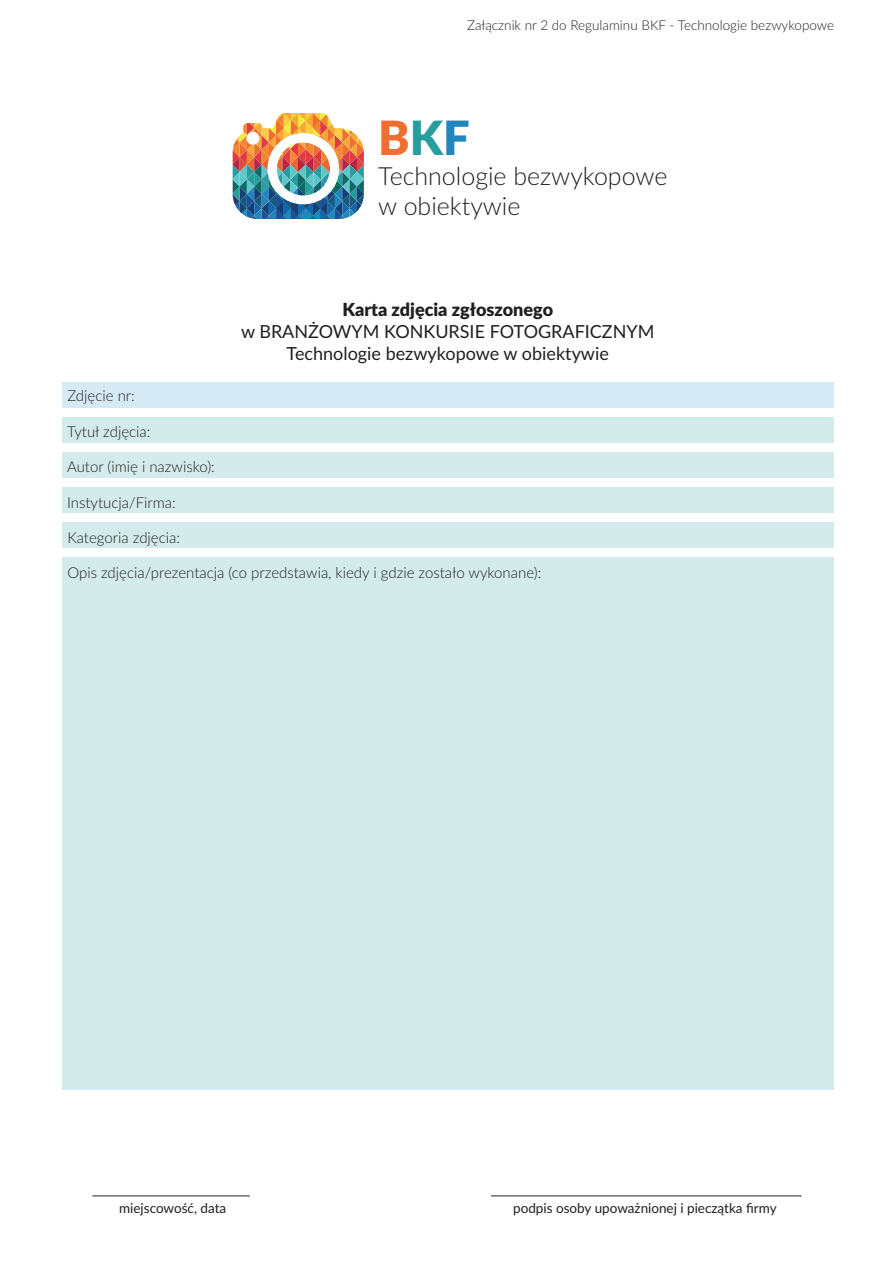
<style>
.page{position:relative;width:893px;height:1263px;background:#fff}
.page>*{position:absolute;margin:0;border:0;box-sizing:border-box;transform-origin:0 0}
.t1{font:900 47.25px "Lato";color:#ef6e30}
.t2{font:300 25.05px/30px "Lato";color:#231f20}
.t3{font:18px/21.6px "Lato";color:#231f20;text-align:center}
.t4{font:300 15px "Lato";color:#231f20}
.t5{font:13.5px "Lato";color:#231f20}
.t6{font:300 13.5px "Lato";color:#231f20}
.s1{color:#289d9e}
.s2{color:#2186bc}
.s3{font-weight:900}
</style>
<div class="page">
<div style="left:62px;top:418px;width:771px;height:25px;background:#d3ebeb"></div>
<div style="left:62px;top:453px;width:771px;height:25px;background:#d3ebeb"></div>
<div style="left:62px;top:488px;width:771px;height:25px;background:#d3ebeb"></div>
<div style="left:62px;top:558px;width:771px;height:532px;background:#d3ebeb"></div>
<div style="left:62px;top:523px;width:771px;height:25px;background:#d3ebeb"></div>
<div style="left:62px;top:382px;width:771px;height:26px;background:#d6eaf6"></div>
<hr style="left:491px;top:1195px;width:310px;height:1px;background:#231f20">
<hr style="left:92px;top:1195px;width:158px;height:1px;background:#231f20">
<svg style="left:233px;top:113px;width:131px;height:106px"></svg>
<p class="t6" style="left:467px;top:15px;width:369px">Załącznik nr 2 do Regulaminu BKF - Technologie bezwykopowe</p>
<p class="t1" style="left:378px;top:103px;width:93px">B<span class="s1">K</span><span class="s2">F</span></p>
<p class="t2" style="left:378px;top:160px;width:291px">Technologie bezwykopowe w obiektywie</p>
<p class="t4" style="left:67px;top:386px;width:69px">Zdjęcie nr:</p>
<p class="t4" style="left:67px;top:422px;width:85px">Tytuł zdjęcia:</p>
<p class="t4" style="left:67px;top:456px;width:149px">Autor (imię i nazwisko):</p>
<p class="t4" style="left:67px;top:492px;width:110px">Instytucja/Firma:</p>
<p class="t4" style="left:67px;top:527px;width:114px">Kategoria zdjęcia:</p>
<p class="t3" style="left:241px;top:298px;width:415px"><span class="s3">Karta zdjęcia zgłoszonego<br></span>w BRANŻOWYM KONKURSIE FOTOGRAFICZNYM</p>
<p class="t3" style="left:287px;top:341px;width:324px">Technologie bezwykopowe w obiektywie</p>
<p class="t4" style="left:67px;top:562px;width:475px">Opis zdjęcia/prezentacja (co przedstawia, kiedy i gdzie zostało wykonane):</p>
<p class="t5" style="left:119px;top:1198px;width:109px">miejscowość, data</p>
<p class="t5" style="left:513px;top:1198px;width:265px">podpis osoby upoważnionej i pieczątka firmy</p>
</div>
